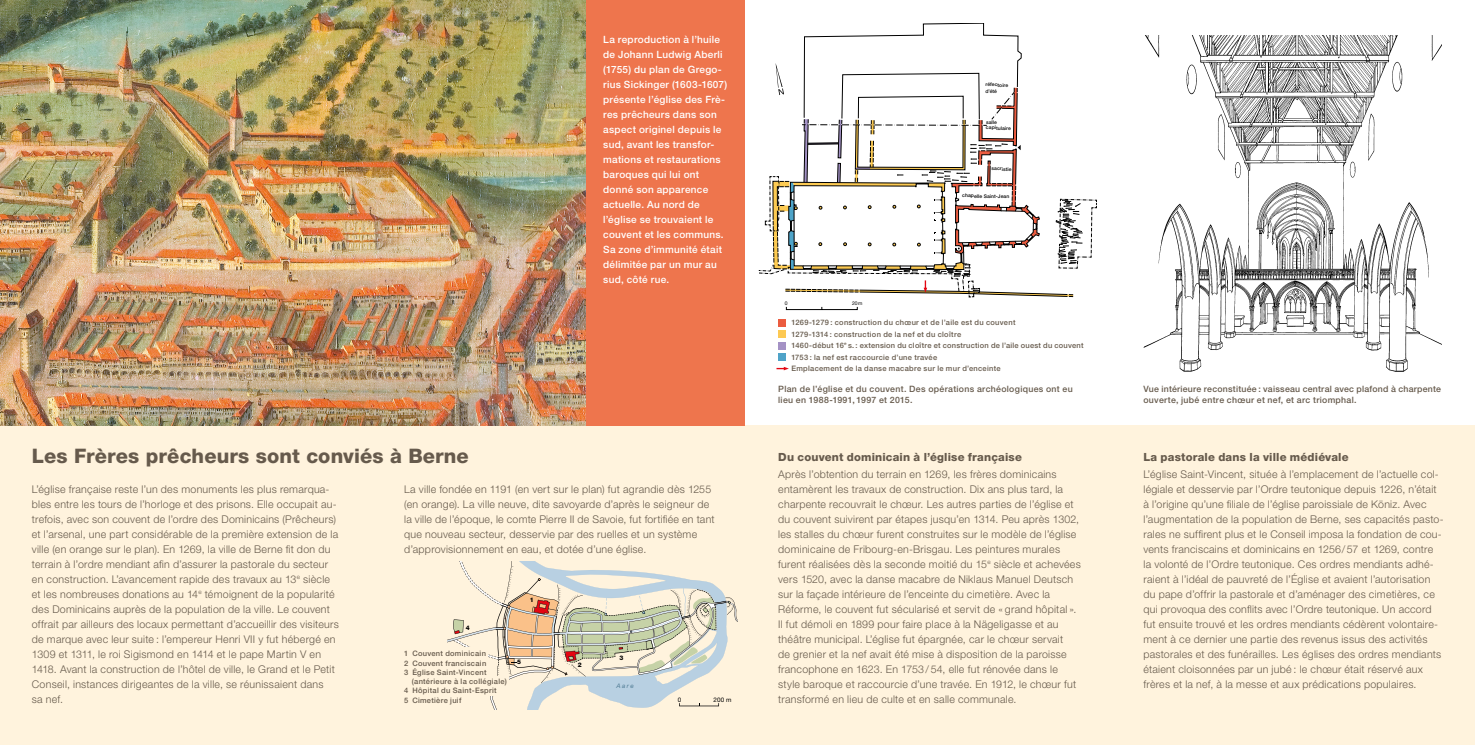
<style>
.page{position:relative;width:1475px;height:745px;background:#fff}
.page>*{position:absolute;margin:0;border:0;box-sizing:border-box;transform-origin:0 0}
._02_AD_Flyer_Hauptti{font:800 20px "Helvetica Neue LT Std";letter-spacing:.005em;color:#665a4c}
._04_AD_Flyer_Zwische{font:800 11.25px "Helvetica Neue LT Std";letter-spacing:.015em;color:#665a4c}
._04_AD_Flyer_Grundte{font:300 10.62px/15px "Helvetica Neue LT Std";letter-spacing:.025em;color:#665a4c}
._03_AD_Flyer_Lead_8{font:500 10px/15px "Helvetica Neue LT Std";letter-spacing:.025em;color:#fff}
.t1{font:500 8.75px/11.2px "Helvetica Neue LT Std";letter-spacing:.035em;color:#665a4c}
.t2{font:500 7.5px/8.1px "Helvetica Neue LT Std";letter-spacing:.04em;color:#665a4c}
.t3{font:6.25px "Helvetica Neue LT Std";color:#000}
.t4{font:800 6.25px "Helvetica Neue LT Std";color:#000}
.t5{font:italic 6.25px "Helvetica Neue LT Std";color:#507b94}
.t6{font:500 5px/5.6px "Helvetica Neue LT Std";color:#000}
.t7{font:5px "Helvetica Neue LT Std";color:#000}
</style>
<div class="page">
<div style="left:0;top:425px;width:1474px;height:319px;background:#fff3dd"></div>
<div style="left:585px;top:0;width:159px;height:425px;background:#ee754d"></div>
<img style="left:0;top:0;width:585px;height:425px">
<img style="left:1143px;top:35px;width:297px;height:337px">
<svg style="left:447px;top:561px;width:290px;height:148px"></svg>
<svg style="left:785px;top:306px;width:72px;height:4px"></svg>
<svg style="left:758px;top:23px;width:339px;height:274px"></svg>
<div style="left:778px;top:319px;width:7px;height:7px;background:#eb5c40"></div>
<div style="left:778px;top:330px;width:7px;height:7px;background:#fdc953"></div>
<div style="left:778px;top:342px;width:7px;height:7px;background:#a492c5"></div>
<div style="left:778px;top:353px;width:7px;height:7px;background:#4fa3c8"></div>
<svg style="left:776px;top:367px;width:12px;height:3px"></svg>
<div style="left:483px;top:675px;width:25px;height:20px;background:#fff3dd"></div>
<div style="left:463px;top:647px;width:25px;height:10px;background:#fff3dd"></div>
<p class="_03_AD_Flyer_Lead_8" style="left:603px;top:31px;width:125px">La reproduction à l’huile de Johann Ludwig Aberli (1755) du plan de Grego&shy;rius Sickinger (1603-1607) présente l’église des Frè&shy;res prêcheurs dans son aspect originel depuis le sud, avant les transfor&shy;mations et restaurations baroques qui lui ont donné son apparence actuelle. Au nord de l’église se trouvaient le couvent et les communs.<br>Sa zone d’immunité était délimitée par un mur au sud, côté rue.</p>
<p class="_02_AD_Flyer_Hauptti" style="left:32px;top:444px;width:438px">Les Frères prêcheurs sont conviés à Berne</p>
<p class="_04_AD_Flyer_Grundte" style="left:32px;top:481px;width:308px">L’église française reste l’un des monuments les plus remarqua&shy;bles entre les tours de l’horloge et des prisons. Elle occupait au&shy;trefois, avec son couvent de l’ordre des Dominicains (Prêcheurs) et l’arsenal, une part considérable de la première extension de la ville (en orange sur le plan). En 1269, la ville de Berne fit don du terrain à l’ordre mendiant afin d’assurer la pastorale du secteur en construction. L’avancement rapide des travaux au 13<sup>e</sup> siècle et les nombreuses donations au 14<sup>e</sup> témoignent de la popularité des Dominicains auprès de la population de la ville. Le couvent offrait par ailleurs des locaux permettant d’accueillir des visiteurs de marque avec leur suite : l’empereur Henri VII y fut hébergé en 1309 et 1311, le roi Sigismond en 1414 et le pape Martin V en 1418. Avant la construction de l’hôtel de ville, le Grand et le Petit Conseil, instances dirigeantes de la ville, se réunissaient dans<br>sa nef.</p>
<p class="_04_AD_Flyer_Grundte" style="left:404px;top:481px;width:312px">La ville fondée en 1191 (en vert sur le plan) fut agrandie dès 1255 (en orange). La ville neuve, dite savoyarde d’après le seigneur de la ville de l’époque, le comte Pierre II de Savoie, fut fortifiée en tant que nouveau secteur, desservie par des ruelles et un système d’approvisionnement en eau, et dotée d’une église.</p>
<p class="t4" style="left:530px;top:595px;width:5px">1</p>
<p class="t4" style="left:465px;top:624px;width:5px">4</p>
<p class="t2" style="left:404px;top:648px;width:83px">1 Couvent dominicain</p>
<p class="t2" style="left:404px;top:658px;width:84px">2 Couvent franciscain</p>
<p class="t2" style="left:412px;top:668px;width:96px;text-indent:-8px">3 Église Saint-Vincent (antérieure à la collégiale)</p>
<p class="t2" style="left:404px;top:686px;width:94px">4 Hôpital du Saint-Esprit</p>
<p class="t2" style="left:404px;top:696px;width:59px">5 Cimetière juif</p>
<p class="t4" style="left:619px;top:653px;width:5px">3</p>
<p class="t5" style="left:616px;top:681px;width:19px">Aare</p>
<p class="t4" style="left:517px;top:658px;width:5px">5</p>
<p class="t4" style="left:577px;top:660px;width:5px">2</p>
<p class="t3" style="left:677px;top:695px;width:5px">0</p>
<p class="t3" style="left:713px;top:695px;width:19px">200 m</p>
<p class="t6" style="left:985px;top:81px;width:24px;line-height:6.2px;rotate:1deg">réfectoire d’été</p>
<p class="t6" style="left:985px;top:119px;width:26px;rotate:1deg">salle capitulaire</p>
<p class="t6" style="left:991px;top:165px;width:22px;rotate:1deg">sacristie</p>
<p class="t7" style="left:784px;top:300px;width:4px">0</p>
<p class="t7" style="left:851px;top:300px;width:12px">20m</p>
<p class="t6" style="left:962px;top:192px;width:48px;rotate:1deg">chapelle Saint-Jean</p>
<p class="t2" style="left:791px;top:318px;width:226px">1269-1279 : construction du chœur et de l’aile est du couvent</p>
<p class="t2" style="left:791px;top:330px;width:171px">1279-1314 : construction de la nef et du cloître</p>
<p class="t2" style="left:791px;top:341px;width:293px">1460-début 16<sup>e</sup> s. : extension du cloître et construction de l’aile ouest du couvent</p>
<p class="t2" style="left:791px;top:352px;width:147px">1753 : la nef est raccourcie d’une travée</p>
<p class="t2" style="left:791px;top:364px;width:211px">Emplacement de la danse macabre sur le mur d’enceinte</p>
<p class="t1" style="left:778px;top:382px;width:296px">Plan de l’église et du couvent. Des opérations archéologiques ont eu lieu en 1988-1991, 1997 et 2015.</p>
<p class="_04_AD_Flyer_Zwische" style="left:778px;top:449px;width:245px">Du couvent dominicain à l’église française</p>
<p class="_04_AD_Flyer_Grundte" style="left:778px;top:466px;width:304px">Après l’obtention du terrain en 1269, les frères dominicains entamèrent les travaux de construction. Dix ans plus tard, la charpente recouvrait le chœur. Les autres parties de l’église et du couvent suivirent par étapes jusqu’en 1314. Peu après 1302, les stalles du chœur furent construites sur le modèle de l’église dominicaine de Fribourg-en-Brisgau. Les peintures murales furent réalisées dès la seconde moitié du 15<sup>e</sup> siècle et achevées vers 1520, avec la danse macabre de Niklaus Manuel Deutsch sur la façade intérieure de l’enceinte du cimetière. Avec la Réforme, le couvent fut sécularisé et servit de « grand hôpital ».<br>Il fut démoli en 1899 pour faire place à la Nägeligasse et au théâtre municipal. L’église fut épargnée, car le chœur servait<br>de grenier et la nef avait été mise à disposition de la paroisse francophone en 1623. En 1753 / 54, elle fut rénovée dans le style baroque et raccourcie d’une travée. En 1912, le chœur fut transformé en lieu de culte et en salle communale.</p>
<p class="t1" style="left:1143px;top:382px;width:299px">Vue intérieure reconstituée : vaisseau central avec plafond à charpente ouverte, jubé entre chœur et nef, et arc triomphal.</p>
<p class="_04_AD_Flyer_Zwische" style="left:1143px;top:449px;width:206px">La pastorale dans la ville médiévale</p>
<p class="_04_AD_Flyer_Grundte" style="left:1143px;top:466px;width:301px">L’église Saint-Vincent, située à l’emplacement de l’actuelle col&shy;légiale et desservie par l’Ordre teutonique depuis 1226, n’était à l’origine qu’une filiale de l’église paroissiale de Köniz. Avec l’augmentation de la population de Berne, ses capacités pasto&shy;rales ne suffirent plus et le Conseil imposa la fondation de cou&shy;vents franciscains et dominicains en 1256/ 57 et 1269, contre<br>la volonté de l’Ordre teutonique. Ces ordres mendiants adhé&shy;raient à l’idéal de pauvreté de l’Église et avaient l’autorisation du pape d’offrir la pastorale et d’aménager des cimetières, ce qui provoqua des conflits avec l’Ordre teutonique. Un accord fut ensuite trouvé et les ordres mendiants cédèrent volontaire&shy;ment à ce dernier une partie des revenus issus des activités pastorales et des funérailles. Les églises des ordres mendiants étaient cloisonnées par un jubé : le chœur était réservé aux frères et la nef, à la messe et aux prédications populaires.</p>
</div>
